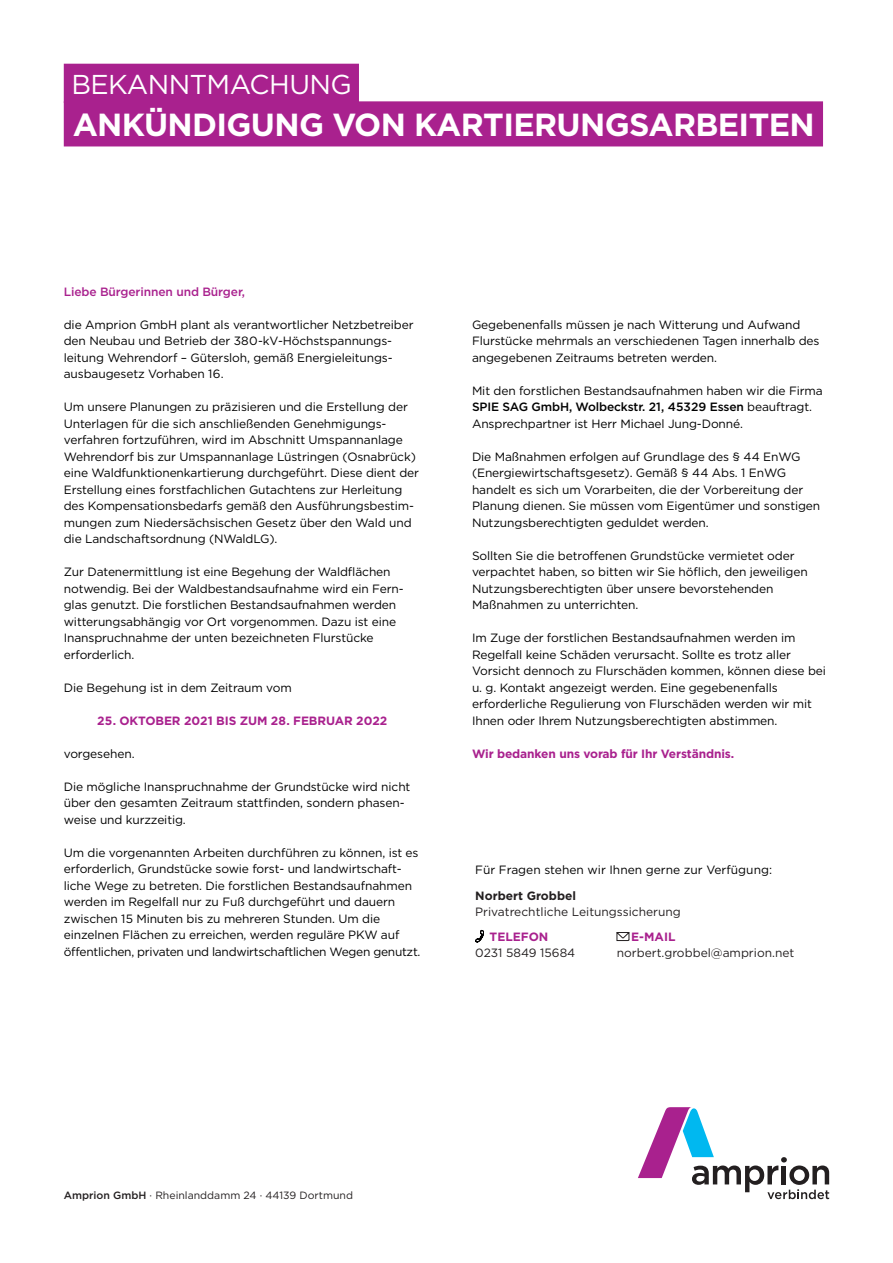
<style>
.page{position:relative;width:893px;height:1263px;background:#fff}
.page>*{position:absolute;margin:0;border:0;box-sizing:border-box;transform-origin:0 0}
.t1{font:700 31.95px "Gotham";letter-spacing:-.02em;color:#fff}
.t2{font:27.3px "Gotham";letter-spacing:-.02em;color:#fff}
.t3{font:12px/16.5px "Gotham";letter-spacing:-.01em;color:#000001}
.t4{font:700 12px "Gotham";letter-spacing:-.01em;color:#a9218e}
.t5{font:12px "Gotham";color:#231f20}
.t6{font:500 12px "Gotham";letter-spacing:-.01em;color:#a9218e}
.t7{font:700 12px "Gotham";color:#231f20}
.t8{font:10.5px "Gotham";color:#231f20}
.s1{font-weight:500}
</style>
<div class="page">
<svg style="left:638px;top:1107px;width:191px;height:92px"></svg>
<div style="left:64px;top:101px;width:759px;height:45px;background:#a9218e"></div>
<div style="left:64px;top:64px;width:295px;height:39px;background:#a9218e"></div>
<svg style="left:475px;top:930px;width:9px;height:13px"></svg>
<svg style="left:616px;top:932px;width:14px;height:9px"></svg>
<h2 class="t2" style="left:71px;top:67px;width:282px">BEKANNTMACHUNG</h2>
<h1 class="t1" style="left:73px;top:104px;width:743px">ANKÜNDIGUNG VON KARTIERUNGSARBEITEN</h1>
<p class="t6" style="left:64px;top:284px;width:183px">Liebe Bürgerinnen und Bürger,</p>
<p class="t3" style="left:64px;top:316px;width:351px">die Amprion GmbH plant als verantwortlicher Netzbetreiber den Neubau und Betrieb der 380-kV-Höchstspannungs&shy;leitung Wehrendorf – Gütersloh, gemäß Energieleitungs&shy;ausbaugesetz Vorhaben 16.</p>
<p class="t3" style="left:64px;top:398px;width:357px">Um unsere Planungen zu präzisieren und die Erstellung der Unterlagen für die sich anschließenden Genehmigungs&shy;verfahren fortzuführen, wird im Abschnitt Umspannanlage Wehrendorf bis zur Umspannanlage Lüstringen (Osnabrück) eine Waldfunktionenkartierung durchgeführt. Diese dient der Erstellung eines forstfachlichen Gutachtens zur Herleitung des Kompensationsbedarfs gemäß den Ausführungsbestim&shy;mungen zum Niedersächsischen Gesetz über den Wald und die Landschaftsordnung (NWaldLG).</p>
<p class="t3" style="left:64px;top:563px;width:341px">Zur Datenermittlung ist eine Begehung der Waldflächen notwendig. Bei der Waldbestandsaufnahme wird ein Fern&shy;glas genutzt. Die forstlichen Bestandsaufnahmen werden witterungsabhängig vor Ort vorgenommen. Dazu ist eine Inanspruchnahme der unten bezeichneten Flurstücke erforderlich.</p>
<p class="t3" style="left:64px;top:679px;width:230px">Die Begehung ist in dem Zeitraum vom</p>
<p class="t4" style="left:97px;top:712px;width:292px">25. OKTOBER 2021 BIS ZUM 28. FEBRUAR 2022</p>
<p class="t3" style="left:64px;top:745px;width:72px">vorgesehen.</p>
<p class="t3" style="left:64px;top:778px;width:348px">Die mögliche Inanspruchnahme der Grundstücke wird nicht über den gesamten Zeitraum stattfinden, sondern phasen&shy;weise und kurzzeitig.</p>
<p class="t3" style="left:64px;top:844px;width:358px">Um die vorgenannten Arbeiten durchführen zu können, ist es erforderlich, Grundstücke sowie forst- und landwirtschaft&shy;liche Wege zu betreten. Die forstlichen Bestandsaufnahmen werden im Regelfall nur zu Fuß durchgeführt und dauern zwischen 15 Minuten bis zu mehreren Stunden. Um die einzelnen Flächen zu erreichen, werden reguläre PKW auf öffentlichen, privaten und landwirtschaftlichen Wegen genutzt.</p>
<p class="t3" style="left:472px;top:316px;width:349px">Gegebenenfalls müssen je nach Witterung und Aufwand<br>Flurstücke mehrmals an verschiedenen Tagen innerhalb des angegebenen Zeitraums betreten werden.</p>
<p class="t3" style="left:472px;top:382px;width:352px">Mit den forstlichen Bestandsaufnahmen haben wir die Firma<br><span class="s1">SPIE SAG GmbH, Wolbeckstr. 21, 45329 Essen</span> beauftragt.<br>Ansprechpartner ist Herr Michael Jung-Donné.</p>
<p class="t3" style="left:472px;top:448px;width:350px">Die Maßnahmen erfolgen auf Grundlage des § 44 EnWG (Energiewirtschaftsgesetz). Gemäß § 44 Abs. 1 EnWG handelt es sich um Vorarbeiten, die der Vorbereitung der Planung dienen. Sie müssen vom Eigentümer und sonstigen Nutzungsberechtigten geduldet werden.</p>
<p class="t3" style="left:472px;top:547px;width:337px">Sollten Sie die betroffenen Grundstücke vermietet oder verpachtet haben, so bitten wir Sie höflich, den jeweiligen Nutzungsberechtigten über unsere bevorstehenden Maßnahmen zu unterrichten.</p>
<p class="t3" style="left:472px;top:629px;width:355px">Im Zuge der forstlichen Bestandsaufnahmen werden im Regelfall keine Schäden verursacht. Sollte es trotz aller Vorsicht dennoch zu Flurschäden kommen, können diese bei u. g. Kontakt angezeigt werden. Eine gegebenenfalls erforderliche Regulierung von Flurschäden werden wir mit Ihnen oder Ihrem Nutzungsberechtigten abstimmen.</p>
<p class="t4" style="left:472px;top:745px;width:264px">Wir bedanken uns vorab für Ihr Verständnis.</p>
<p class="t3" style="left:475px;top:861px;width:298px">Für Fragen stehen wir Ihnen gerne zur Verfügung:</p>
<p class="t7" style="left:475px;top:888px;width:102px">Norbert Grobbel</p>
<p class="t5" style="left:475px;top:904px;width:207px">Privatrechtliche Leitungssicherung</p>
<p class="t4" style="left:490px;top:928px;width:60px">TELEFON</p>
<p class="t5" style="left:475px;top:945px;width:102px">0231 5849 15684</p>
<p class="t4" style="left:631px;top:928px;width:46px">E-MAIL</p>
<p class="t5" style="left:617px;top:945px;width:179px">norbert.grobbel@amprion.net</p>
<p class="t8" style="left:64px;top:1189px;width:291px"><span class="s1">Amprion GmbH</span> · Rheinlanddamm 24 · 44139 Dortmund</p>
</div>
